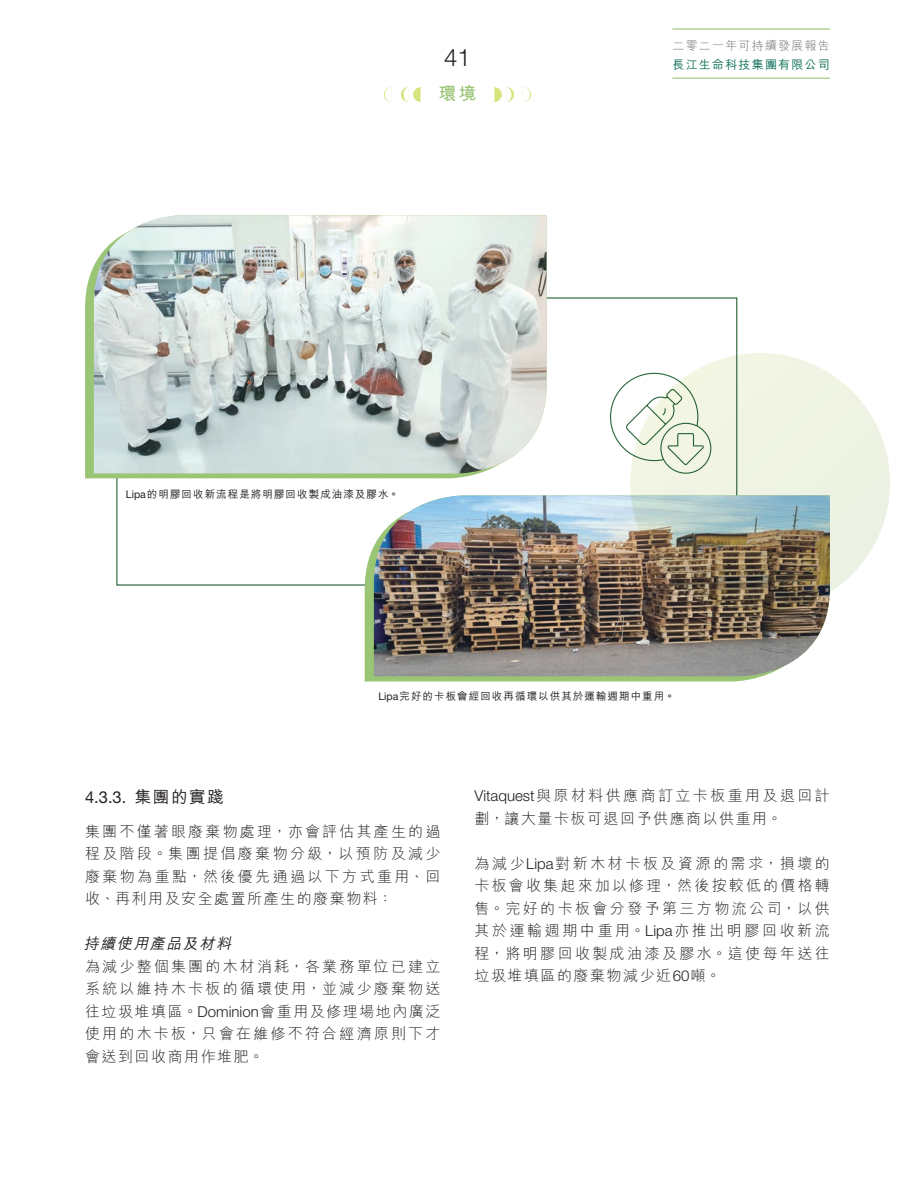
<style>
.page{position:relative;width:915px;height:1191px;background:#fff}
.page>*{position:absolute;margin:0;border:0;box-sizing:border-box;transform-origin:0 0}
.t1{font:300 24px "Helvetica Neue LT Std";color:#231f20}
.t2{font:700 18px "M Hei HK";color:#99c575}
.t3{font:16.5px "Helvetica Neue LT Std";color:#231f20}
.t4{font:300 15px/22.5px "M Hei HK";letter-spacing:.145em;color:#231f20;text-align:justify}
.t5{font:italic 500 15px "M Hei HK";color:#231f20}
.t6{font:300 12px "M Hei HK";letter-spacing:.1em;color:#6c6d70}
.t7{font:500 12px "M Hei HK";letter-spacing:.1em;color:#0b6e57}
.t8{font:500 10.5px "M Hei HK";letter-spacing:.1em;color:#231f20}
.s1{font-family:"Helvetica Neue LT Std";font-weight:400}
.s2{font-family:"M Hei HK";font-weight:500}
.s3{font-family:"Helvetica Neue LT Std"}
</style>
<div class="page">
<hr style="left:672px;top:28px;width:157px;height:2px;background:#99c575">
<hr style="left:672px;top:78px;width:157px;height:1px;background:#99c575">
<svg style="left:401px;top:87px;width:19px;height:15px"></svg>
<svg style="left:383px;top:87px;width:8px;height:15px"></svg>
<svg style="left:494px;top:87px;width:20px;height:15px"></svg>
<svg style="left:523px;top:87px;width:8px;height:15px"></svg>
<svg style="left:116px;top:297px;width:621px;height:289px"></svg>
<svg style="left:364px;top:500px;width:399px;height:181px;fill:#99c575"></svg>
<img style="left:374px;top:495px;width:455px;height:181px">
<svg style="left:630px;top:353px;width:259px;height:259px;background:#c4c6b7"></svg>
<svg style="left:610px;top:373px;width:87px;height:87px"></svg>
<svg style="left:660px;top:423px;width:50px;height:50px"></svg>
<div style="left:660px;top:423px;width:51px;height:51px;border:1px solid #2a673c;border-radius:50%"></div>
<svg style="left:625px;top:388px;width:79px;height:78px"></svg>
<svg style="left:85px;top:266px;width:452px;height:212px;background:#a7cc89"></svg>
<img style="left:94px;top:215px;width:452px;height:258px">
<h1 class="t1" style="left:444px;top:42px;width:28px">41</h1>
<p class="t2" style="left:438px;top:80px;width:39px">環境</p>
<p class="t8" style="left:126px;top:486px;width:275px"><span class="s1">Lipa</span>的明膠回收新流程是將明膠回收製成油漆及膠水。</p>
<p class="t6" style="left:672px;top:40px;width:159px">二零二一年可持續發展報告</p>
<p class="t7" style="left:672px;top:55px;width:159px">長江生命科技集團有限公司</p>
<p class="t8" style="left:378px;top:688px;width:298px"><span class="s1">Lipa</span>完好的卡板會經回收再循環以供其於運輸週期中重用。</p>
<p class="t3" style="left:85px;top:787px;width:140px">4.3.3. <span class="s2">集團的實踐</span></p>
<p class="t4" style="left:85px;top:819px;width:357px">集團不僅著眼廢棄物處理，亦會評估其產生的過程及階段。集團提倡廢棄物分級，以預防及減少廢棄物為重點，然後優先通過以下方式重用、回收、再利用及安全處置所產生的廢棄物料：</p>
<p class="t5" style="left:84px;top:932px;width:153px">持續使用產品及材料</p>
<p class="t4" style="left:85px;top:954px;width:357px">為減少整個集團的木材消耗，各業務單位已建立系統以維持木卡板的循環使用，並減少廢棄物送往垃圾堆填區。<span class="s3">Dominion</span>會重用及修理場地內廣泛使用的木卡板，只會在維修不符合經濟原則下才會送到回收商用作堆肥。</p>
<p class="t4" style="left:474px;top:784px;width:357px"><span class="s3">Vitaquest</span>與原材料供應商訂立卡板重用及退回計劃，讓大量卡板可退回予供應商以供重用。</p>
<p class="t4" style="left:474px;top:851px;width:357px">為減少<span class="s3">Lipa</span>對新木材卡板及資源的需求，損壞的卡板會收集起來加以修理，然後按較低的價格轉售。完好的卡板會分發予第三方物流公司，以供其於運輸週期中重用。<span class="s3">Lipa</span>亦推出明膠回收新流程，將明膠回收製成油漆及膠水。這使每年送往垃圾堆填區的廢棄物減少近<span class="s3">60</span>噸。</p>
</div>
